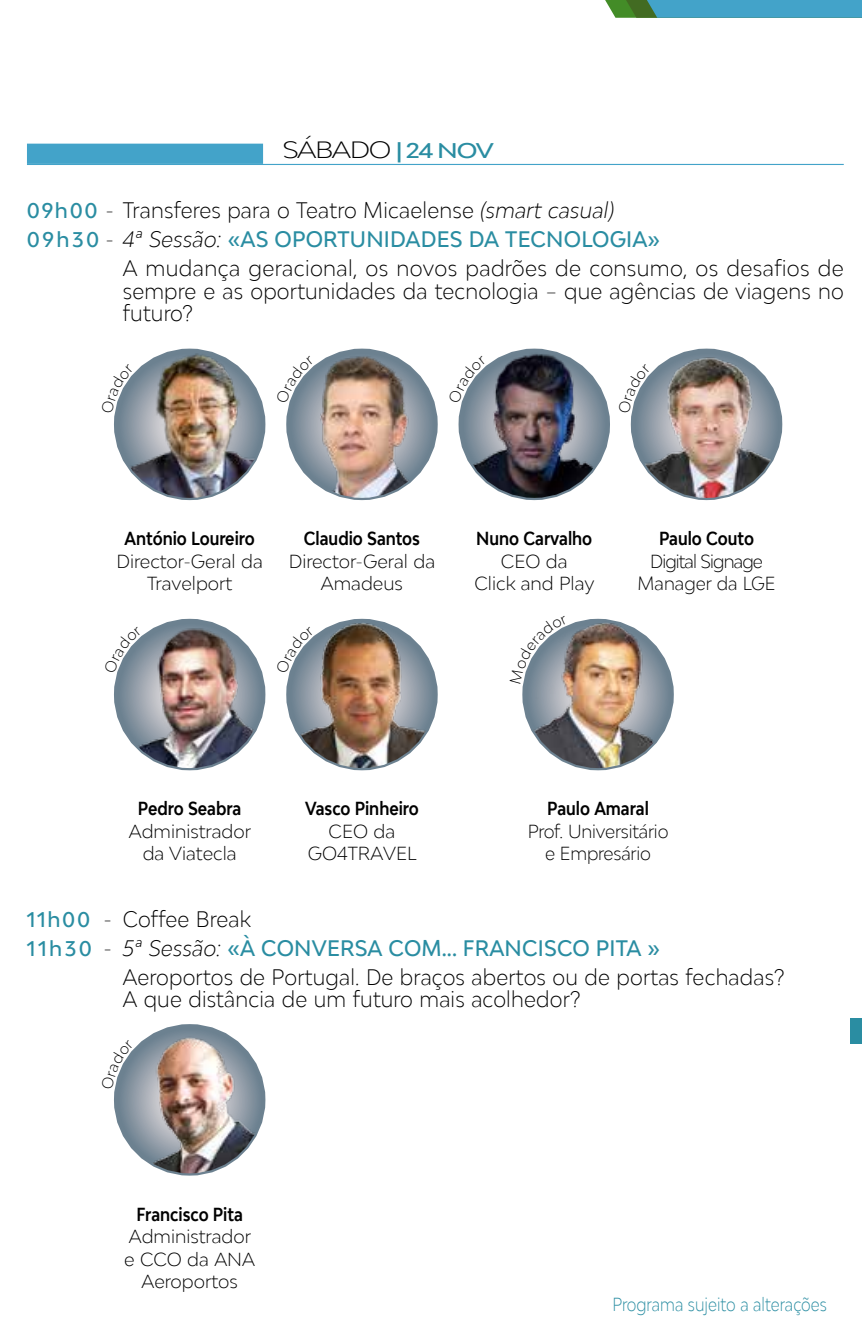
<style>
.page{position:relative;width:862px;height:1325px;background:#fff}
.page>*{position:absolute;margin:0;border:0;box-sizing:border-box;transform-origin:0 0}
.t1{font:300 22.5px "Bw Modelica LGC";color:#000;scale:1.2 1}
.t2{font:300 21.38px/28.8px "Bw Modelica LGC";letter-spacing:.01em;color:#000;scale:.95 1}
.t3{font:300 21.38px/28.8px "Bw Modelica LGC";letter-spacing:.01em;color:#000;scale:.96 1}
.t4{font:500 21.38px "Bw Modelica LGC";letter-spacing:.01em;color:#2a8da2;scale:.95 1}
.t5{font:500 20.25px "Bw Modelica LGC";color:#2a8da2;scale:1.2 1}
.t6{font:300 18px/22.5px "Bw Modelica LGC";color:#000;text-align:center}
.t7{font:700 18px "Bw Modelica LGC";color:#000;scale:.85 1}
.t8{font:300 18px/22.5px "Bw Modelica LGC";color:#000;text-align:center;scale:.96 1}
.t9{font:300 18px/22.5px "Bw Modelica LGC";letter-spacing:-.05em;color:#000;text-align:center;scale:.96 1}
.t10{font:300 18px "Bw Modelica LGC";color:#2a8da2;scale:.85 1}
.s1{font-weight:500;font-size:20.25px;color:#2a8da2}
.s2{font-style:italic}
.s3{font-weight:500;color:#2a8da2}
.s4{font-weight:500;font-size:20.25px;color:#fff}
.s5{color:#fff}
.s6{font-size:20.25px}
.s7{font-weight:300;color:#000}
.s8{font-weight:300;font-style:italic;color:#000}
</style>
<div class="page">
<div style="left:27px;top:144px;width:236px;height:20px;background:#43a3c9"></div>
<hr style="left:27px;top:164px;width:816px;height:1px;background:#43a3c9">
<img style="left:115px;top:349px;width:149px;height:150px;border-radius:75px">
<img style="left:287px;top:349px;width:149px;height:150px;border-radius:75px">
<img style="left:461px;top:352px;width:142px;height:147px">
<img style="left:632px;top:356px;width:149px;height:143px">
<img style="left:115px;top:622px;width:149px;height:147px">
<img style="left:287px;top:619px;width:149px;height:150px;border-radius:75px">
<img style="left:523px;top:619px;width:149px;height:150px;border-radius:75px">
<img style="left:115px;top:1024px;width:149px;height:150px;border-radius:75px">
<div style="left:850px;top:1017px;width:12px;height:26px;background:#2a8da2"></div>
<svg style="left:605px;top:0;width:257px;height:18px;background:#479eae"></svg>
<svg style="left:115px;top:373px;width:19px;height:40px"></svg>
<svg style="left:289px;top:365px;width:25px;height:38px"></svg>
<svg style="left:461px;top:356px;width:26px;height:47px"></svg>
<svg style="left:631px;top:364px;width:20px;height:49px"></svg>
<svg style="left:115px;top:626px;width:27px;height:47px"></svg>
<svg style="left:289px;top:636px;width:25px;height:37px"></svg>
<svg style="left:523px;top:625px;width:45px;height:58px"></svg>
<svg style="left:115px;top:1049px;width:19px;height:39px"></svg>
<p class="t1" style="left:282px;top:134px;width:44px">sábado</p>
<p class="t5" style="left:396px;top:137px;width:51px">| 24 NOV</p>
<p class="t2" style="left:27px;top:195px;width:619px"><span class="s1">09H00</span> - Transferes para o Teatro Micaelense <span class="s2">(smart casual)<br></span><span class="s1">09H30</span> - <span class="s2">4ª Sessão:</span> <span class="s3">«AS OPORTU</span></p>
<p class="t3" style="left:27px;top:224px;width:852px;text-indent:582px"><span class="s3">GIA»<br></span><span class="s4">09H30</span> <span class="s5">-</span> A mudança geracional, os novos padrões de consumo, os desafios de</p>
<p class="t2" style="left:123px;top:279px;width:760px;line-height:22.5px">sempre e as oportunidades da tecnologia – que agências de viagens no futuro?</p>
<p class="t4" style="left:366px;top:225px;width:225px">NI DADES DA TECNOLO</p>
<p class="t7" style="left:125px;top:526px;width:154px">António Loureiro</p>
<p class="t6" style="left:116px;top:549px;width:148px">Director-Geral da<br>Travelport</p>
<p class="t7" style="left:304px;top:526px;width:138px">Claudio Santos</p>
<p class="t6" style="left:289px;top:549px;width:148px">Director-Geral da<br>Amadeus</p>
<p class="t7" style="left:476px;top:526px;width:138px">Nuno Carvalho</p>
<p class="t6" style="left:474px;top:549px;width:122px">CEO da<br>Click and Play</p>
<p class="t7" style="left:659px;top:526px;width:113px">Paulo Couto</p>
<p class="t9" style="left:637px;top:549px;width:145px">Digital Signage<br>Manager da LGE</p>
<p class="t7" style="left:138px;top:796px;width:123px">Pedro Seabra</p>
<p class="t6" style="left:129px;top:819px;width:124px">Administrador da Viatecla</p>
<p class="t7" style="left:305px;top:796px;width:135px">Vasco Pinheiro</p>
<p class="t6" style="left:308px;top:819px;width:110px">CEO da<br>GO4TRAVEL</p>
<p class="t7" style="left:547px;top:796px;width:121px">Paulo Amaral</p>
<p class="t8" style="left:527px;top:819px;width:148px">Prof. Universitário e Empresário</p>
<p class="t2" style="left:27px;top:904px;width:237px"><span class="s1">11H00</span> - Coffee Break</p>
<p class="t4" style="left:27px;top:933px;width:668px"><span class="s6">11H30</span> <span class="s7">-</span> <span class="s8">5ª Sessão:</span> «À CO NVERSA COM... FRANCISCO PITA »</p>
<p class="t2" style="left:123px;top:961px;width:698px">Aeroportos de Portugal. De braços abertos ou de portas fechadas?</p>
<p class="t2" style="left:123px;top:984px;width:483px">A que distância de um futuro mais acolhedor?</p>
<p class="t7" style="left:136px;top:1201px;width:127px">Francisco Pita</p>
<p class="t6" style="left:124px;top:1224px;width:132px">Administrador e CCO da ANA<br>Aeroportos</p>
<p class="t10" style="left:612px;top:1291px;width:254px">Programa sujeito a alterações</p>
</div>
